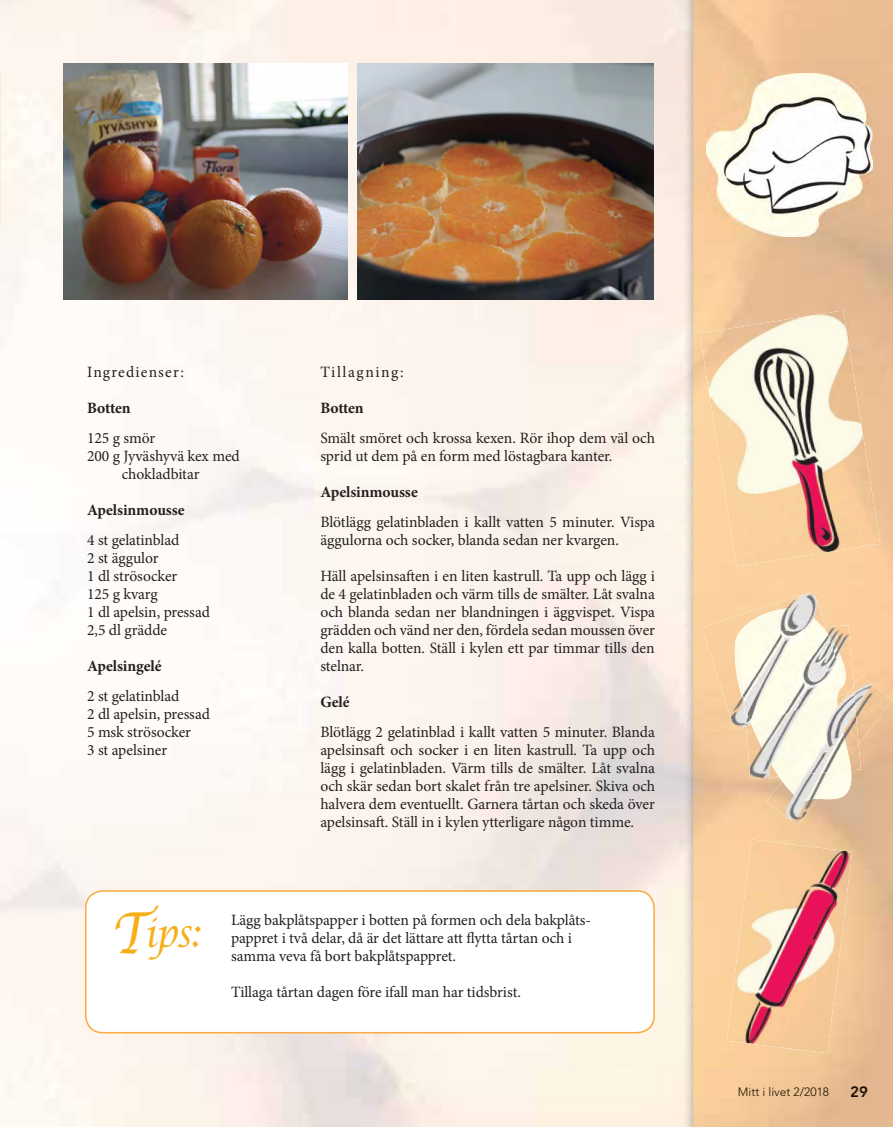
<style>
.page{position:relative;width:893px;height:1127px;background:#fff}
.page>*{position:absolute;margin:0;border:0;box-sizing:border-box;transform-origin:0 0}
.t1{font:italic 39px "Lucida Calligraphy";color:#f6af1a;scale:.85 1}
.t2{font:15.75px/18px "Minion Pro";letter-spacing:-.005em;color:#231f20}
.t3{font:700 15.75px "Minion Pro";letter-spacing:-.005em;color:#231f20}
.t4{font:15.75px "Minion Pro";letter-spacing:.075em;color:#231f20}
.t5{font:15.75px "Minion Pro";letter-spacing:.1em;color:#231f20}
.t6{font:800 15px "Avenir";color:#1d0b00}
.t7{font:300 12px "Avenir";color:#1e0e00}
.s1{font-size:56.25px}
.s2{color:#1f0f00}
.s3{color:#1d0d00}
</style>
<div class="page">
<img style="left:1px;top:0;width:684px;height:1127px">
<img style="left:1px;top:74px;width:1px;height:151px">
<img style="left:64px;top:64px;width:284px;height:236px">
<img style="left:357px;top:64px;width:297px;height:236px">
<div style="left:86px;top:891px;width:568px;height:141px;background:#fff;border-radius:17px"></div>
<div style="left:85px;top:890px;width:570px;height:143px;border:2px solid #faa93f;border-radius:17px"></div>
<img style="left:685px;top:0;width:208px;height:1127px">
<img style="left:739px;top:1087px;width:90px;height:10px">
<img style="left:851px;top:1086px;width:16px;height:11px">
<img style="left:706px;top:73px;width:166px;height:164px">
<img style="left:700px;top:310px;width:180px;height:256px">
<img style="left:727px;top:839px;width:125px;height:214px">
<svg style="left:727px;top:602px;width:130px;height:209px;background:#f1c99e"></svg>
<img style="left:766px;top:676px;width:126px;height:149px">
<img style="left:782px;top:781px;width:35px;height:20px">
<img style="left:733px;top:609px;width:90px;height:94px">
<img style="left:746px;top:625px;width:115px;height:154px">
<img style="left:751px;top:726px;width:100px;height:50px">
<img style="left:847px;top:686px;width:12px;height:71px">
<img style="left:786px;top:707px;width:63px;height:69px">
<img style="left:847px;top:634px;width:2px;height:50px">
<img style="left:744px;top:627px;width:103px;height:99px">
<img style="left:744px;top:627px;width:100px;height:98px">
<p class="t4" style="left:87px;top:366px;width:98px">Ingredienser:</p>
<p class="t3" style="left:87px;top:402px;width:45px">Botten</p>
<p class="t2" style="left:87px;top:431px;width:70px">125 g smör</p>
<p class="t2" style="left:87px;top:449px;width:154px">200 g Jyväshyvä kex med</p>
<p class="t2" style="left:122px;top:467px;width:79px">chokladbitar</p>
<p class="t3" style="left:87px;top:504px;width:99px">Apelsinmousse</p>
<p class="t2" style="left:87px;top:533px;width:124px">4 st gelatinblad<br>2 st äggulor<br>1 dl strösocker<br>125 g kvarg<br>1 dl apelsin, pressad<br>2,5 dl grädde</p>
<p class="t3" style="left:87px;top:660px;width:76px">Apelsingelé</p>
<p class="t2" style="left:87px;top:689px;width:124px">2 st gelatinblad<br>2 dl apelsin, pressad<br>5 msk strösocker<br>3 st apelsiner</p>
<p class="t5" style="left:320px;top:366px;width:85px">Tillagning:</p>
<p class="t3" style="left:320px;top:402px;width:45px">Botten</p>
<p class="t2" style="left:320px;top:431px;width:336px">Smält smöret och krossa kexen. Rör ihop dem väl och sprid ut dem på en form med löstagbara kanter.</p>
<p class="t3" style="left:320px;top:486px;width:99px">Apelsinmousse</p>
<p class="t2" style="left:320px;top:515px;width:336px">Blötlägg gelatinbladen i kallt vatten 5 minuter. Vispa äggulorna och socker, blanda sedan ner kvargen.</p>
<p class="t2" style="left:320px;top:569px;width:336px;text-align:justify">Häll apelsinsaften i en liten kastrull. Ta upp och lägg i de 4 gelatinbladen och värm tills de smälter. Låt svalna och blanda sedan ner blandningen i äggvispet. Vispa grädden och vänd ner den, fördela sedan moussen över den kalla botten. Ställ i kylen ett par timmar tills den stelnar.</p>
<p class="t3" style="left:320px;top:696px;width:31px">Gelé</p>
<p class="t2" style="left:320px;top:725px;width:336px;text-align:justify">Blötlägg 2 gelatinblad i kallt vatten 5 minuter. Blanda apelsinsaft och socker i en liten kastrull. Ta upp och lägg i gelatinbladen. Värm tills de smälter. Låt svalna och skär sedan bort skalet från tre apelsiner. Skiva och halvera dem eventuellt. Garnera tårtan och skeda över apelsinsaft. Ställ in i kylen ytterligare någon timme.</p>
<h1 class="t1" style="left:111px;top:911px;width:106px"><span class="s1">T</span>ips:</h1>
<p class="t2" style="left:231px;top:912px;width:362px">Lägg bakplåtspapper i botten på formen och dela bakplåts&shy;pappret i två delar, då är det lättare att flytta tårtan och i samma veva få bort bakplåtspappret.</p>
<p class="t2" style="left:231px;top:984px;width:291px">Tillaga tårtan dagen före ifall man har tidsbrist.</p>
<p class="t7" style="left:738px;top:1087px;width:93px"><span class="s2">Mitt i</span> livet 2/201<span class="s3">8</span></p>
<p class="t6" style="left:850px;top:1085px;width:19px">29</p>
</div>
